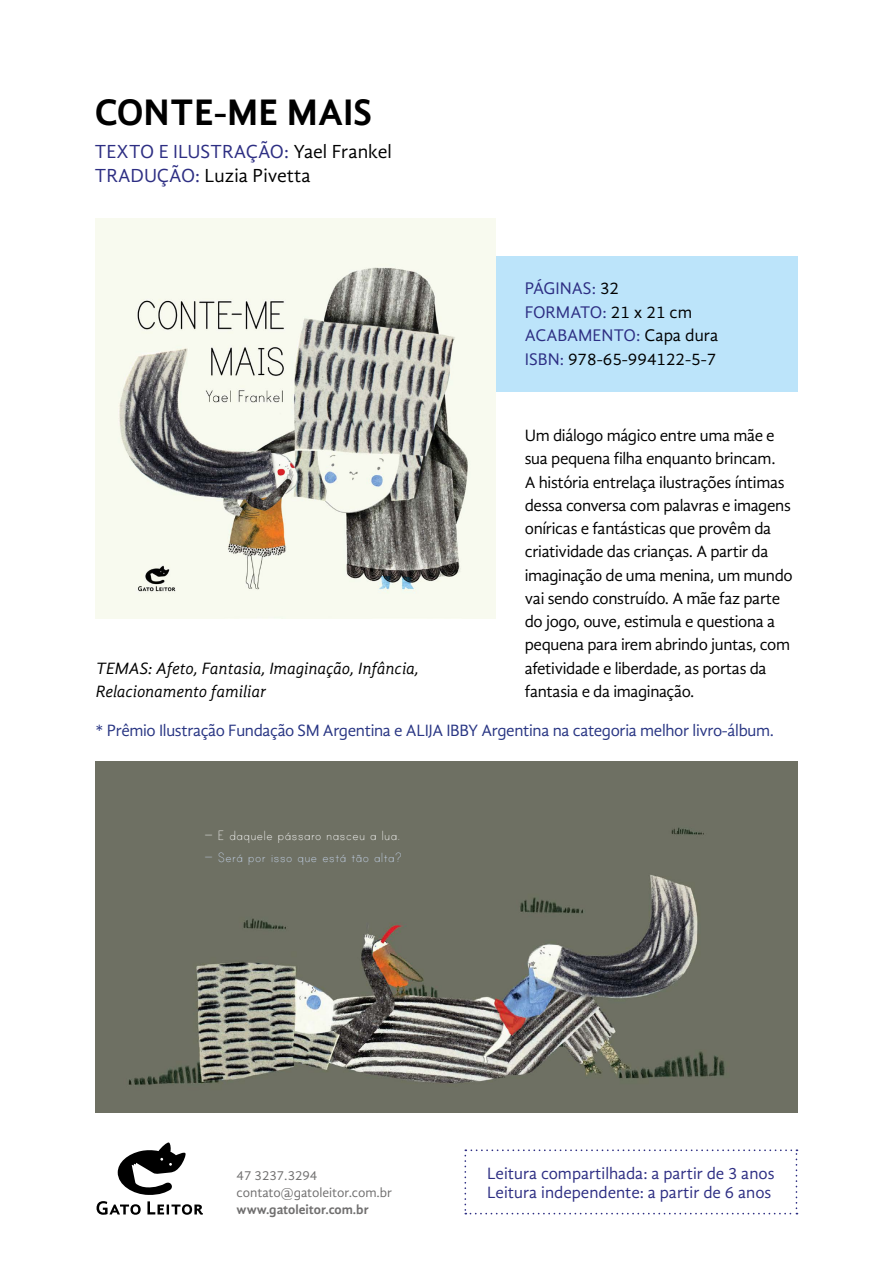
<style>
.page{position:relative;width:893px;height:1263px;background:#fff}
.page>*{position:absolute;margin:0;border:0;box-sizing:border-box;transform-origin:0 0}
.t1{font:700 37.95px "Gandhi Sans";color:#000}
.t2{font:19.5px/24.5px "Gandhi Sans";color:#2d2e83}
.t3{font:17.4px/23.9px "Gandhi Sans";color:#000}
.t4{font:16.95px/23.2px "Gandhi Sans";letter-spacing:-.02em;color:#000}
.t5{font:16.95px "Gandhi Sans";letter-spacing:-.02em;color:#283583}
.t6{font:16.95px/18.9px "Gandhi Sans";color:#2d2e83}
.t7{font:italic 16.95px/23.2px "Gandhi Sans";color:#000}
.t8{font:15.3px "Print Clearly";color:#fff}
.t9{font:15.3px "Print Clearly";color:#c7d6ee}
.t10{font:13.5px/16.8px "Gandhi Sans";color:#706f6f}
.t11{font:700 13.5px "Gandhi Sans";color:#706f6f}
.s1{color:#000}
.s2{color:#2d2e83}
</style>
<div class="page">
<svg style="left:464px;top:1149px;width:333px;height:65px"></svg>
<div style="left:494px;top:256px;width:303px;height:135px;background:#bce4fa"></div>
<svg style="left:118px;top:1142px;width:68px;height:53px"></svg>
<svg style="left:97px;top:1201px;width:106px;height:14px"></svg>
<img style="left:96px;top:219px;width:399px;height:400px">
<img style="left:96px;top:762px;width:701px;height:351px">
<h1 class="t1" style="left:95px;top:90px;width:279px">CONTE-ME MAIS</h1>
<p class="t2" style="left:94px;top:139px;width:299px">TEXTO E ILUSTRAÇÃO: <span class="s1">Yael Frankel<br></span>TRADUÇÃO: <span class="s1">Luzia Pivetta</span></p>
<p class="t3" style="left:525px;top:276px;width:195px"><span class="s2">PÁGINAS:</span> 32<br><span class="s2">FORMATO:</span> 21 x 21 cm<br><span class="s2">ACABAMENTO:</span> Capa dura<br><span class="s2">ISBN:</span> 978-65-994122-5-7</p>
<p class="t4" style="left:525px;top:424px;width:269px">Um diálogo mágico entre uma mãe e sua pequena filha enquanto brincam.<br>A história entrelaça ilustrações íntimas dessa conversa com palavras e imagens oníricas e fantásticas que provêm da criatividade das crianças. A partir da imaginação de uma menina, um mundo vai sendo construído. A mãe faz parte do jogo, ouve, estimula e questiona a pequena para irem abrindo juntas, com afetividade e liberdade, as portas da fantasia e da imaginação.</p>
<p class="t5" style="left:96px;top:720px;width:680px">* Prêmio Ilustração Fundação SM Argentina e ALIJA IBBY Argentina na categoria melhor livro-álbum.</p>
<p class="t7" style="left:96px;top:656px;width:325px">TEMAS: Afeto, Fantasia, Imaginação, Infância,<br>Relacionamento familiar</p>
<p class="t8" style="left:204px;top:828px;width:197px">— E daquele pássaro nasceu a lua.</p>
<p class="t9" style="left:204px;top:849px;width:200px">— Será por isso que está tão alta?</p>
<p class="t10" style="left:237px;top:1167px;width:157px">47 3237.3294 contato@gatoleitor.com.br</p>
<p class="t11" style="left:237px;top:1201px;width:134px">www.gatoleitor.com.br</p>
<p class="t6" style="left:487px;top:1164px;width:289px">Leitura compartilhada: a partir de 3 anos<br>Leitura independente: a partir de 6 anos</p>
</div>
